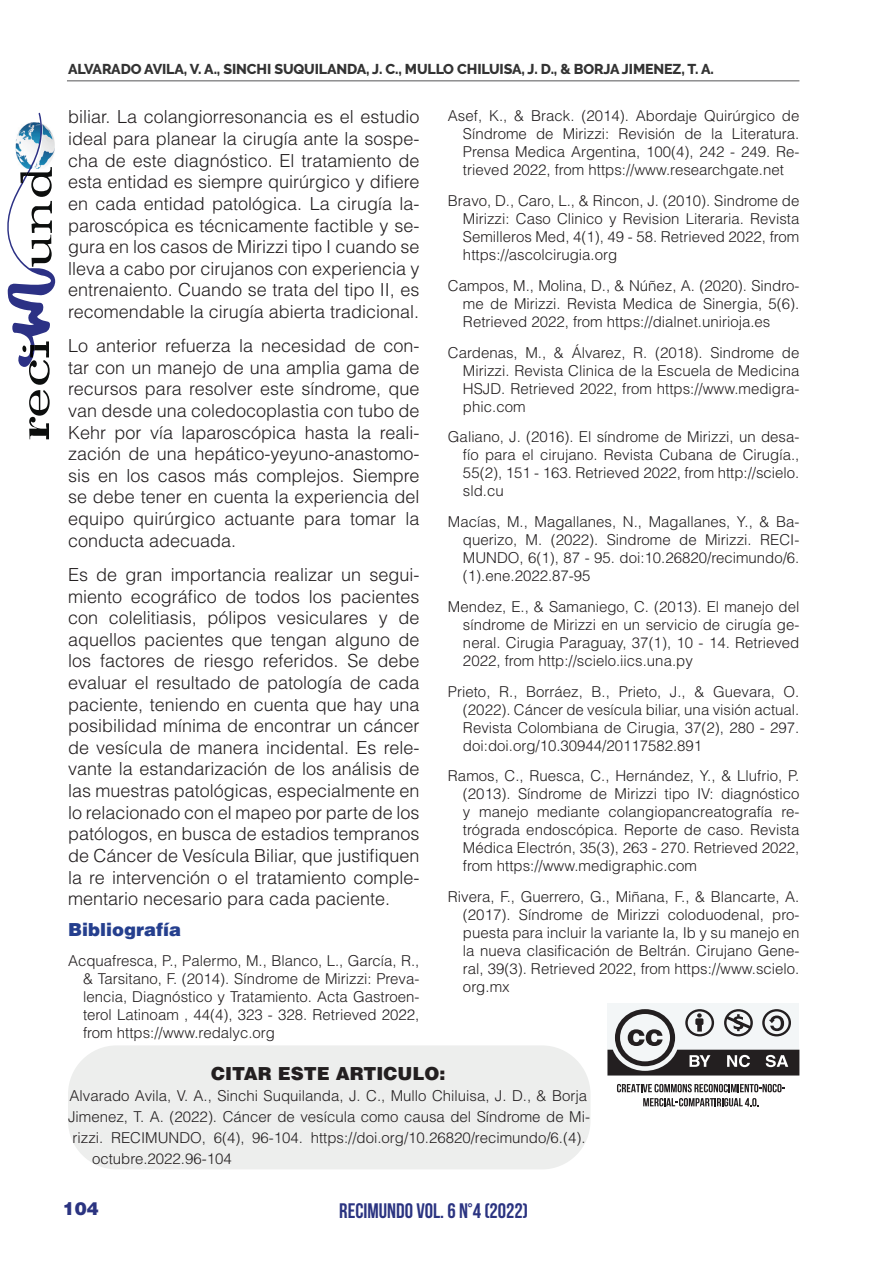
<style>
.page{position:relative;width:893px;height:1263px;background:#fff}
.page>*{position:absolute;margin:0;border:0;box-sizing:border-box;transform-origin:0 0}
.t1{font:700 21px "Bebas Neue";color:#2b3481}
.t2{font:300 18px/21.6px "Helvetica LT Std";color:#231f20;text-align:justify}
.t3{font:900 18px "Helvetica LT Std";color:#231f20}
.t4{font:900 18px "Helvetica LT Std";color:#253f8e}
.t5{font:900 18px "Helvetica LT Std";color:#2b3481}
.t6{font:300 15px/18px "Helvetica LT Std";color:#231f20;text-align:justify}
.t7{font:800 14.25px "Raleway";letter-spacing:-.01em;color:#333}
</style>
<div class="page">
<hr style="left:67px;top:80px;width:732px;height:1px;background:#545557">
<svg style="left:7px;top:113px;width:48px;height:326px"></svg>
<svg style="left:617px;top:1084px;width:168px;height:8px"></svg>
<svg style="left:643px;top:1098px;width:116px;height:8px"></svg>
<div style="left:607px;top:1002px;width:192px;height:73px;background:#f3f6f7"></div>
<svg style="left:607px;top:1009px;width:192px;height:66px"></svg>
<div style="left:68px;top:1045px;width:522px;height:124px;background:#edeeed;border-radius:49px"></div>
<p class="t7" style="left:68px;top:61px;width:647px">ALVARADO AVILA, V. A., SINCHI SUQUILANDA, J. C., MULLO CHILUISA, J. D., &amp; BORJA JIMENEZ, T. A.</p>
<p class="t2" style="left:68px;top:106px;width:353px">biliar. La colangiorresonancia es el estudio ideal para planear la cirugía ante la sospe&shy;cha de este diagnóstico. El tratamiento de esta entidad es siempre quirúrgico y difiere en cada entidad patológica. La cirugía la&shy;paroscópica es técnicamente factible y se&shy;gura en los casos de Mirizzi tipo I cuando se lleva a cabo por cirujanos con experiencia y entrenaiento. Cuando se trata del tipo II, es recomendable la cirugía abierta tradicional.</p>
<p class="t2" style="left:68px;top:335px;width:353px">Lo anterior refuerza la necesidad de con&shy;tar con un manejo de una amplia gama de recursos para resolver este síndrome, que van desde una coledocoplastia con tubo de Kehr por vía laparoscópica hasta la reali&shy;zación de una hepático-yeyuno-anastomo&shy;sis en los casos más complejos. Siempre se debe tener en cuenta la experiencia del equipo quirúrgico actuante para tomar la conducta adecuada.</p>
<p class="t2" style="left:68px;top:564px;width:353px">Es de gran importancia realizar un segui&shy;miento ecográfico de todos los pacientes con colelitiasis, pólipos vesiculares y de aquellos pacientes que tengan alguno de los factores de riesgo referidos. Se debe evaluar el resultado de patología de cada paciente, teniendo en cuenta que hay una posibilidad mínima de encontrar un cáncer de vesícula de manera incidental. Es rele&shy;vante la estandarización de los análisis de las muestras patológicas, especialmente en lo relacionado con el mapeo por parte de los patólogos, en busca de estadios tempranos de Cáncer de Vesícula Biliar, que justifiquen la re intervención o el tratamiento comple&shy;mentario necesario para cada paciente.</p>
<p class="t4" style="left:68px;top:917px;width:115px">Bibliografía</p>
<p class="t6" style="left:83px;top:952px;width:338px;text-indent:-15px">Acquafresca, P., Palermo, M., Blanco, L., García, R., &amp; Tarsitano, F. (2014). Síndrome de Mirizzi: Preva&shy;lencia, Diagnóstico y Tratamiento. Acta Gastroen&shy;terol Latinoam , 44(4), 323 - 328. Retrieved 2022, from https://www.redalyc.org</p>
<p class="t6" style="left:463px;top:107px;width:338px;text-indent:-15px">Asef, K., &amp; Brack. (2014). Abordaje Quirúrgico de Síndrome de Mirizzi: Revisión de la Literatura.<br>Prensa Medica Argentina, 100(4), 242 - 249. Re&shy;trieved 2022, from https://www.researchgate.net</p>
<p class="t6" style="left:463px;top:192px;width:338px;text-indent:-15px">Bravo, D., Caro, L., &amp; Rincon, J. (2010). Sindrome de Mirizzi: Caso Clinico y Revision Literaria. Revista Semilleros Med, 4(1), 49 - 58. Retrieved 2022, from https://ascolcirugia.org</p>
<p class="t6" style="left:463px;top:276px;width:338px;text-indent:-15px">Campos, M., Molina, D., &amp; Núñez, A. (2020). Sindro&shy;me de Mirizzi. Revista Medica de Sinergia, 5(6).<br>Retrieved 2022, from https://dialnet.unirioja.es</p>
<p class="t6" style="left:463px;top:343px;width:338px;text-indent:-15px">Cardenas, M., &amp; Álvarez, R. (2018). Sindrome de Mirizzi. Revista Clinica de la Escuela de Medicina HSJD. Retrieved 2022, from https://www.medigra&shy;phic.com</p>
<p class="t6" style="left:463px;top:428px;width:338px;text-indent:-15px">Galiano, J. (2016). El síndrome de Mirizzi, un desa&shy;fío para el cirujano. Revista Cubana de Cirugía., 55(2), 151 - 163. Retrieved 2022, from http://scielo. sld.cu</p>
<p class="t6" style="left:463px;top:513px;width:338px;text-indent:-15px">Macías, M., Magallanes, N., Magallanes, Y., &amp; Ba&shy;querizo, M. (2022). Sindrome de Mirizzi. RECI-MUNDO, 6(1), 87 - 95. doi:10.26820/recimundo/6. (1).ene.2022.87-95</p>
<p class="t6" style="left:463px;top:597px;width:338px;text-indent:-15px">Mendez, E., &amp; Samaniego, C. (2013). El manejo del síndrome de Mirizzi en un servicio de cirugía ge&shy;neral. Cirugia Paraguay, 37(1), 10 - 14. Retrieved 2022, from http://scielo.iics.una.py</p>
<p class="t6" style="left:463px;top:682px;width:338px;text-indent:-15px">Prieto, R., Borráez, B., Prieto, J., &amp; Guevara, O. (2022). Cáncer de vesícula biliar, una visión actual.<br>Revista Colombiana de Cirugia, 37(2), 280 - 297. doi:doi.org/10.30944/20117582.891</p>
<p class="t6" style="left:463px;top:767px;width:338px;text-indent:-15px">Ramos, C., Ruesca, C., Hernández, Y., &amp; Llufrio, P. (2013). Síndrome de Mirizzi tipo IV: diagnóstico y manejo mediante colangiopancreatografía re&shy;trógrada endoscópica. Reporte de caso. Revista Médica Electrón, 35(3), 263 - 270. Retrieved 2022, from https://www.medigraphic.com</p>
<p class="t6" style="left:463px;top:888px;width:338px;text-indent:-15px">Rivera, F., Guerrero, G., Miñana, F., &amp; Blancarte, A. (2017). Síndrome de Mirizzi coloduodenal, pro&shy;puesta para incluir la variante Ia, Ib y su manejo en la nueva clasificación de Beltrán. Cirujano Gene&shy;ral, 39(3). Retrieved 2022, from https://www.scielo. org.mx</p>
<p class="t3" style="left:211px;top:1062px;width:236px">CITAR ESTE ARTICULO:</p>
<p class="t6" style="left:70px;top:1086px;width:519px">Alvarado Avila, V. A., Sinchi Suquilanda, J. C., Mullo Chiluisa, J. D., &amp; Borja</p>
<p class="t6" style="left:68px;top:1107px;width:524px">Jimenez, T. A. (2022). Cáncer de vesícula como causa del Síndrome de Mi-</p>
<p class="t6" style="left:73px;top:1128px;width:515px">rizzi. RECIMUNDO, 6(4), 96-104. https://doi.org/10.26820/recimundo/6.(4).</p>
<p class="t6" style="left:92px;top:1149px;width:141px">octubre.2022.96-104</p>
<p class="t5" style="left:63px;top:1197px;width:38px">104</p>
<h1 class="t1" style="left:339px;top:1199px;width:190px">RECIMUNDO VOL. 6 N°4 (2022)</h1>
</div>
